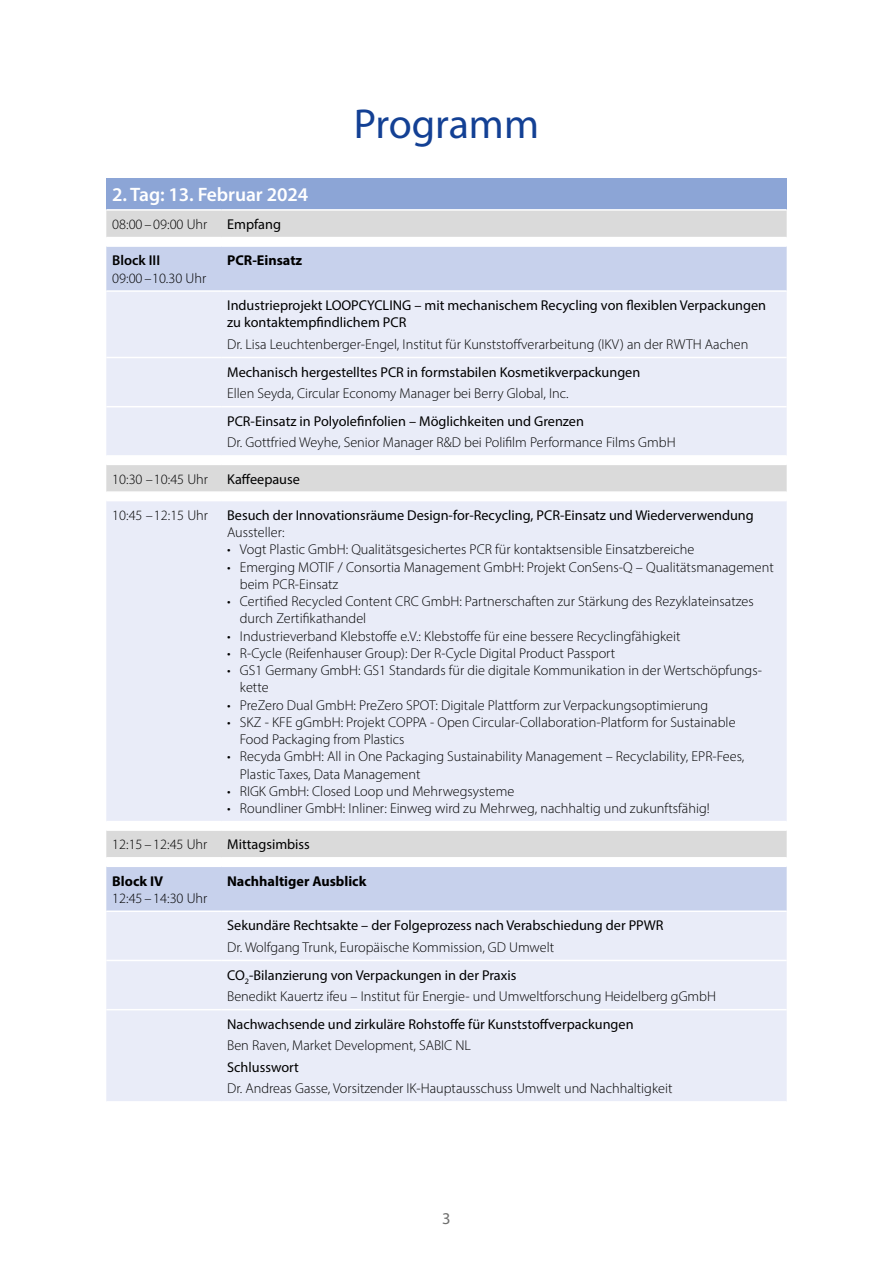
<style>
.page{position:relative;width:893px;height:1263px;background:#fff}
.page>*{position:absolute;margin:0;border:0;box-sizing:border-box;transform-origin:0 0}
.blau_fett{font:42px "Myriad Pro";letter-spacing:-.005em;color:#134094}
.tabelle_Fliesstext{font:600 19.5px "Myriad Pro";letter-spacing:-.005em;color:#fff}
.t1{font:16.5px "Myriad Pro";color:#6f6f6e}
.tabelle_name{font:300 14.25px/17.2px "Myriad Pro";color:#000}
.tabelle_Fliesstext-2{font:14.25px/17.2px "Myriad Pro";color:#000}
.tabelle_Fliesstext-3{font:300 14.25px/17.2px "Myriad Pro";color:#000}
.tabelle_name-2{font:14.25px "Myriad Pro";color:#000}
.tabelle_Fliesstext-4{font:700 14.25px "Myriad Pro";color:#000}
.s1{font-weight:600}
</style>
<div class="page">
<div style="left:106px;top:178px;width:681px;height:32px;background:#8ca5d6"></div>
<div style="left:106px;top:211px;width:681px;height:26px;background:#dadada"></div>
<div style="left:106px;top:247px;width:681px;height:43px;background:#c7d1ec"></div>
<svg style="left:106px;top:292px;width:681px;height:809px;background:#e7eaf5"></svg>
<hr style="left:106px;top:209px;width:115px;height:2px;background:#fff">
<hr style="left:221px;top:209px;width:566px;height:2px;background:#fff">
<hr style="left:106px;top:357px;width:115px;height:1px;background:#fff">
<hr style="left:221px;top:357px;width:566px;height:1px;background:#fff">
<hr style="left:106px;top:406px;width:115px;height:1px;background:#fff">
<hr style="left:221px;top:406px;width:566px;height:1px;background:#fff">
<hr style="left:106px;top:455px;width:115px;height:2px;background:#fff">
<hr style="left:221px;top:455px;width:566px;height:2px;background:#fff">
<hr style="left:106px;top:464px;width:115px;height:1px;background:#fff">
<hr style="left:221px;top:464px;width:566px;height:1px;background:#fff">
<hr style="left:106px;top:491px;width:115px;height:2px;background:#fff">
<hr style="left:221px;top:491px;width:566px;height:2px;background:#fff">
<hr style="left:106px;top:500px;width:115px;height:1px;background:#fff">
<hr style="left:221px;top:500px;width:566px;height:1px;background:#fff">
<hr style="left:106px;top:821px;width:115px;height:1px;background:#fff">
<hr style="left:221px;top:821px;width:566px;height:1px;background:#fff">
<hr style="left:106px;top:829px;width:115px;height:2px;background:#fff">
<hr style="left:221px;top:829px;width:566px;height:2px;background:#fff">
<hr style="left:106px;top:857px;width:115px;height:1px;background:#fff">
<hr style="left:221px;top:857px;width:566px;height:1px;background:#fff">
<hr style="left:106px;top:865px;width:115px;height:2px;background:#fff">
<hr style="left:221px;top:865px;width:566px;height:2px;background:#fff">
<hr style="left:106px;top:910px;width:115px;height:2px;background:#fff">
<hr style="left:221px;top:910px;width:566px;height:2px;background:#fff">
<hr style="left:106px;top:960px;width:115px;height:1px;background:#fff">
<hr style="left:221px;top:960px;width:566px;height:1px;background:#fff">
<hr style="left:106px;top:1009px;width:115px;height:1px;background:#fff">
<hr style="left:221px;top:1009px;width:566px;height:1px;background:#fff">
<p class="blau_fett" style="left:354px;top:98px;width:187px">Programm</p>
<p class="tabelle_Fliesstext" style="left:112px;top:182px;width:197px">2. Tag: 13. Februar 2024</p>
<p class="tabelle_Fliesstext-3" style="left:112px;top:216px;width:97px">08:00–09:00 Uhr</p>
<p class="tabelle_Fliesstext-2" style="left:227px;top:215px;width:55px">Empfang</p>
<p class="tabelle_Fliesstext-3" style="left:112px;top:252px;width:95px"><span class="s1">Block III<br></span>09:00–10.30 Uhr</p>
<p class="tabelle_Fliesstext-4" style="left:227px;top:251px;width:77px">PCR-Einsatz</p>
<p class="tabelle_Fliesstext-2" style="left:227px;top:297px;width:541px">Industrieprojekt LOOPCYCLING – mit mechanischem Recycling von flexiblen Verpackungen zu kontaktempfindlichem PCR</p>
<p class="tabelle_name" style="left:227px;top:335px;width:523px">Dr. Lisa Leuchtenberger-Engel, Institut für Kunststoffverarbeitung (IKV) an der RWTH Aachen</p>
<p class="tabelle_name-2" style="left:227px;top:363px;width:415px">Mechanisch hergestelltes PCR in formstabilen Kosmetikverpackungen</p>
<p class="tabelle_name" style="left:227px;top:385px;width:343px">Ellen Seyda, Circular Economy Manager bei Berry Global, Inc.</p>
<p class="tabelle_Fliesstext-2" style="left:227px;top:412px;width:358px">PCR-Einsatz in Polyolefinfolien – Möglichkeiten und Grenzen</p>
<p class="tabelle_name" style="left:227px;top:434px;width:450px">Dr. Gottfried Weyhe, Senior Manager R&amp;D bei Polifilm Performance Films GmbH</p>
<p class="tabelle_Fliesstext-3" style="left:112px;top:470px;width:97px">10:30 – 10:45 Uhr</p>
<p class="tabelle_Fliesstext-2" style="left:227px;top:470px;width:74px">Kaffeepause</p>
<p class="tabelle_Fliesstext-3" style="left:112px;top:506px;width:97px">10:45 – 12:15 Uhr</p>
<p class="tabelle_Fliesstext-2" style="left:227px;top:506px;width:528px">Besuch der Innovationsräume Design-for-Recycling, PCR-Einsatz und Wiederverwendung</p>
<p class="tabelle_Fliesstext-3" style="left:227px;top:523px;width:59px">Aussteller:</p>
<p class="tabelle_name" style="left:227px;top:541px;width:469px">• Vogt Plastic GmbH: Qualitätsgesichertes PCR für kontaktsensible Einsatzbereiche</p>
<p class="tabelle_name" style="left:240px;top:558px;width:535px;text-indent:-13px">• Emerging MOTIF / Consortia Management GmbH: Projekt ConSens-Q – Qualitätsmanagement beim PCR-Einsatz</p>
<p class="tabelle_name" style="left:240px;top:592px;width:515px;text-indent:-13px">• Certified Recycled Content CRC GmbH: Partnerschaften zur Stärkung des Rezyklateinsatzes durch Zertifikathandel</p>
<p class="tabelle_name" style="left:227px;top:627px;width:455px">• Industrieverband Klebstoffe e.V.: Klebstoffe für eine bessere Recyclingfähigkeit</p>
<p class="tabelle_name" style="left:227px;top:644px;width:390px">• R-Cycle (Reifenhauser Group): Der R-Cycle Digital Product Passport</p>
<p class="tabelle_name" style="left:240px;top:661px;width:523px;text-indent:-13px">• GS1 Germany GmbH: GS1 Standards für die digitale Kommunikation in der Wertschöpfungs&shy;kette</p>
<p class="tabelle_name" style="left:227px;top:696px;width:483px">• PreZero Dual GmbH: PreZero SPOT: Digitale Plattform zur Verpackungsoptimierung</p>
<p class="tabelle_name" style="left:240px;top:713px;width:497px;text-indent:-13px">• SKZ - KFE gGmbH: Projekt COPPA - Open Circular-Collaboration-Platform for Sustainable<br>Food Packaging from Plastics</p>
<p class="tabelle_name" style="left:240px;top:748px;width:506px;text-indent:-13px">• Recyda GmbH: All in One Packaging Sustainability Management – Recyclability, EPR-Fees,<br>Plastic Taxes, Data Management</p>
<p class="tabelle_name" style="left:227px;top:782px;width:289px">• RIGK GmbH: Closed Loop und Mehrwegsysteme</p>
<p class="tabelle_name" style="left:227px;top:799px;width:484px">• Roundliner GmbH: Inliner: Einweg wird zu Mehrweg, nachhaltig und zukunftsfähig!</p>
<p class="tabelle_Fliesstext-3" style="left:112px;top:836px;width:97px">12:15–12:45 Uhr</p>
<p class="tabelle_Fliesstext-2" style="left:227px;top:836px;width:84px">Mittagsimbiss</p>
<p class="tabelle_Fliesstext-4" style="left:112px;top:871px;width:52px">Block IV</p>
<p class="tabelle_Fliesstext-3" style="left:112px;top:889px;width:97px">12:45–14:30 Uhr</p>
<p class="tabelle_Fliesstext-4" style="left:227px;top:871px;width:141px">Nachhaltiger Ausblick</p>
<p class="tabelle_Fliesstext-2" style="left:227px;top:917px;width:438px">Sekundäre Rechtsakte – der Folgeprozess nach Verabschiedung der PPWR</p>
<p class="tabelle_name" style="left:227px;top:938px;width:329px">Dr. Wolfgang Trunk, Europäische Kommission, GD Umwelt</p>
<p class="tabelle_Fliesstext-2" style="left:227px;top:966px;width:291px">CO<sub>2</sub>-Bilanzierung von Verpackungen in der Praxis</p>
<p class="tabelle_name" style="left:227px;top:988px;width:490px">Benedikt Kauertz ifeu – Institut für Energie- und Umweltforschung Heidelberg gGmbH</p>
<p class="tabelle_Fliesstext-2" style="left:227px;top:1015px;width:408px">Nachwachsende und zirkuläre Rohstoffe für Kunststoffverpackungen</p>
<p class="tabelle_name" style="left:227px;top:1037px;width:245px">Ben Raven, Market Development, SABIC NL</p>
<p class="tabelle_name-2" style="left:227px;top:1058px;width:73px">Schlusswort</p>
<p class="tabelle_name" style="left:227px;top:1080px;width:447px">Dr. Andreas Gasse, Vorsitzender IK-Hauptausschuss Umwelt und Nachhaltigkeit</p>
<p class="t1" style="left:442px;top:1208px;width:10px">3</p>
</div>
